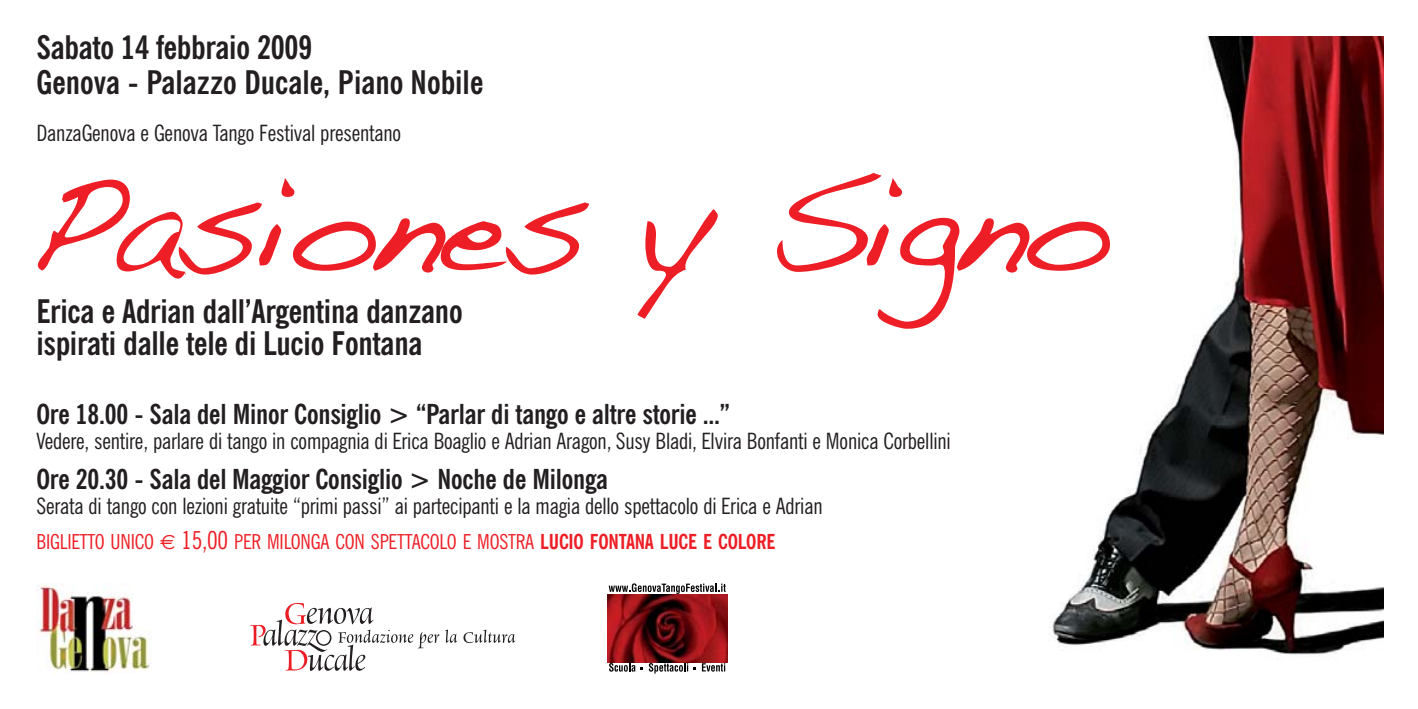
<style>
.page{position:relative;width:1418px;height:709px;background:#fff}
.page>*{position:absolute;margin:0;border:0;box-sizing:border-box;transform-origin:0 0}
.t1{font:140px "Handwriting Dakota";letter-spacing:-.035em;color:#ed1e25}
.t2{font:700 condensed 32.5px/35px "News Gothic BT";letter-spacing:-.01em;color:#231f20}
.t3{font:700 condensed 27.5px "News Gothic BT";letter-spacing:-.01em;color:#231f20}
.t4{font:condensed 22.5px "News Gothic BT";letter-spacing:-.01em;color:#231f20}
.t5{font:condensed 20.5px "News Gothic BT";letter-spacing:-.01em;color:#ed1e25}
.s1{font-family:"Euro Sans";font-stretch:normal}
.s2{font-size:25px}
.s3{font-weight:700}
</style>
<div class="page">
<img style="left:1049px;top:36px;width:334px;height:619px">
<svg style="left:250px;top:603px;width:189px;height:68px"></svg>
<svg style="left:445px;top:629px;width:12px;height:14px"></svg>
<svg style="left:463px;top:629px;width:52px;height:14px"></svg>
<img style="left:36px;top:583px;width:116px;height:90px">
<svg style="left:608px;top:584px;width:119px;height:88px"></svg>
<svg style="left:702px;top:663px;width:23px;height:8px"></svg>
<svg style="left:608px;top:583px;width:117px;height:11px"></svg>
<svg style="left:609px;top:663px;width:33px;height:8px"></svg>
<svg style="left:649px;top:663px;width:46px;height:10px"></svg>
<img style="left:608px;top:594px;width:119px;height:68px">
<h2 class="t2" style="left:36px;top:32px;width:448px">Sabato 14 febbraio 2009<br>Genova - Palazzo Ducale, Piano Nobile</h2>
<p class="t4" style="left:36px;top:121px;width:366px">DanzaGenova e Genova Tango Festival presentano</p>
<h1 class="t1" style="left:26px;top:181px;width:1084px">Pasiones y Signo</h1>
<h2 class="t2" style="left:36px;top:296px;width:428px;line-height:32.5px">Erica e Adrian dall’Argentina danzano ispirati dalle tele di Lucio Fontana</h2>
<p class="t3" style="left:36px;top:401px;width:695px">Ore 18.00 - Sala del Minor Consiglio &gt; “Parlar di tango e altre storie ...”</p>
<p class="t4" style="left:36px;top:430px;width:916px">Vedere, sentire, parlare di tango in compagnia di Erica Boaglio e Adrian Aragon, Susy Bladi, Elvira Bonfanti e Monica Corbellini</p>
<p class="t3" style="left:36px;top:466px;width:573px">Ore 20.30 - Sala del Maggior Consiglio &gt; Noche de Milonga</p>
<p class="t4" style="left:36px;top:495px;width:787px">Serata di tango con lezioni gratuite “primi passi” ai partecipanti e la magia dello spettacolo di Erica e Adrian</p>
<p class="t5" style="left:36px;top:532px;width:740px">BIGLIETTO UNICO <span class="s1">€</span> <span class="s2">15,00</span> PER MILONGA CON SPETTACOLO E MOSTRA <span class="s3">LUCIO FONTANA LUCE E COLORE</span></p>
</div>
